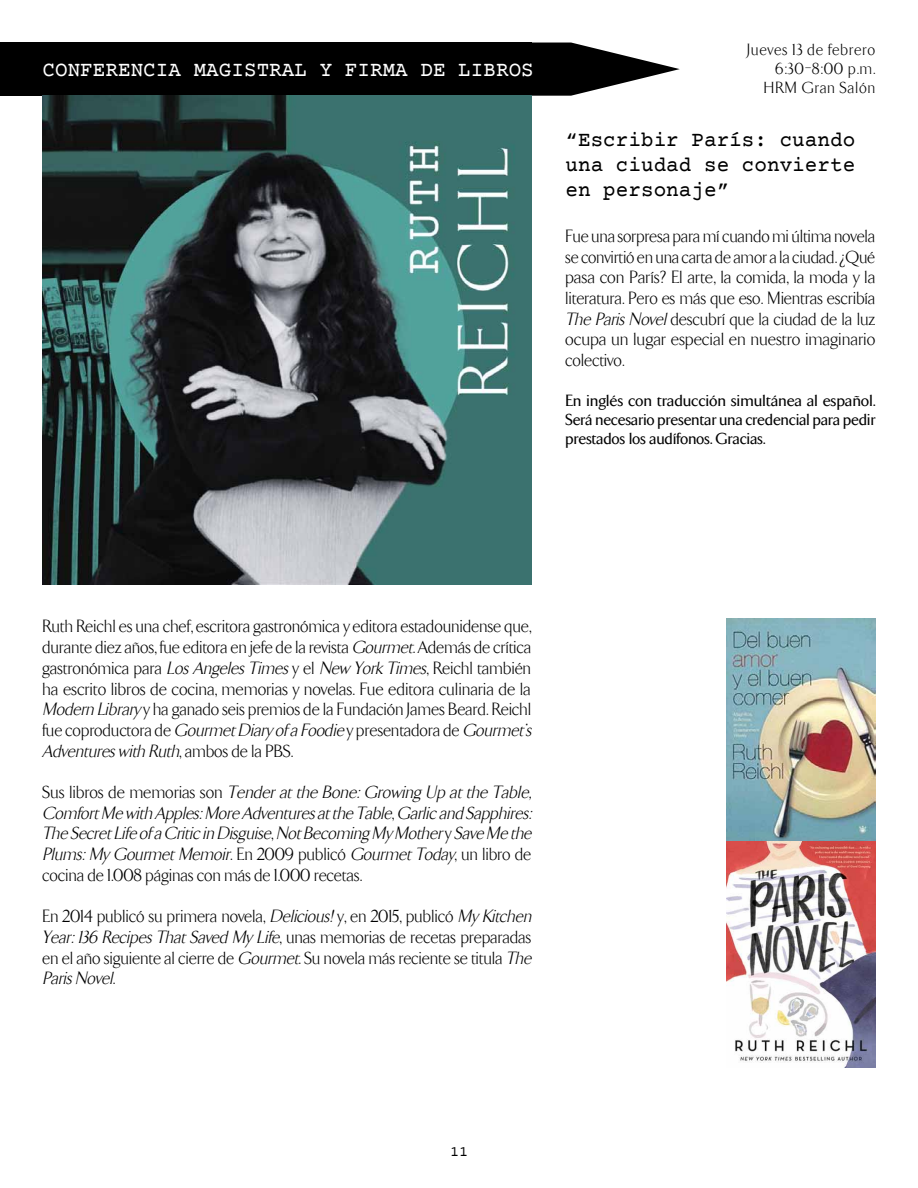
<style>
.page{position:relative;width:918px;height:1188px;background:#fff}
.page>*{position:absolute;margin:0;border:0;box-sizing:border-box;transform-origin:0 0}
.t1{font:21px/25.2px "Courier Prime";color:#000;text-align:justify}
.t2{font:21px "Courier Prime";color:#fff}
.t3{font:300 18px/20.7px "TF Arrow";color:#000}
.t4{font:italic 300 18px/20.7px "TF Arrow";color:#000}
.t5{font:500 16.5px/19px "TF Arrow";color:#000;text-align:justify}
.t6{font:300 16.5px/18.9px "TF Arrow";letter-spacing:.05em;color:#000;text-align:right}
.t7{font:15px "Courier Prime";color:#000}
.s1{font-style:italic}
.s2{font-style:normal}
</style>
<div class="page">
<svg style="left:531px;top:43px;width:149px;height:53px"></svg>
<div style="left:0;top:43px;width:531px;height:53px;background:#000"></div>
<img style="left:43px;top:96px;width:488px;height:489px">
<img style="left:727px;top:619px;width:148px;height:448px">
<p class="t2" style="left:43px;top:57px;width:493px">CONFERENCIA MAGISTRAL Y FIRMA DE LIBROS</p>
<p class="t6" style="left:747px;top:41px;width:130px">Jueves 13 de febrero<br>6:30–8:00 p.m.<br>HRM Gran Salón</p>
<p class="t1" style="left:566px;top:128px;width:291px">“Escribir París: cuando una ciudad se convierte en personaje”</p>
<p class="t3" style="left:566px;top:226px;width:312px;text-align:justify">Fue una sorpresa para mí cuando mi última novela se convirtió en una carta de amor a la ciudad. ¿Qué pasa con París? El arte, la comida, la moda y la literatura. Pero es más que eso. Mientras escribía <span class="s1">The ParisNovel</span>descubrí que la ciudad de la luz ocupa un lugar especial en nuestro imaginario colectivo.</p>
<p class="t5" style="left:566px;top:391px;width:312px">En inglés con traducción simultánea al español.<br>Será necesario presentar una credencial para pedir prestados los audífonos. Gracias.</p>
<p class="t3" style="left:43px;top:617px;width:495px">Ruth Reichl es una chef, escritora gastronómica y editora estadounidense que, durante diez años, fue editora en jefe de la revista <span class="s1">Gourmet</span>. Además de crítica gastronómica para <span class="s1">LosAngelesTimes</span>y el <span class="s1">New York Times</span>, Reichl también ha escrito libros de cocina, memorias y novelas. Fue editora culinaria de la <span class="s1">Modern Library</span> y ha ganado seis premios de la Fundación James Beard. Reichl fue coproductora de <span class="s1">GourmetDiary of aFoodie</span> y presentadora de <span class="s1">Gourmet’s Adventureswith Ruth</span>, ambos de la PBS.</p>
<p class="t4" style="left:43px;top:782px;width:495px"><span class="s2">S u s l i b r o s d e m e m o r i a s s o n</span> Tenderatthe Bone:Growing Up atthe Table, ComfortMe with Apples:More Adventuresatthe Table<span class="s2">,</span> Garlicand Sapphires:<br>The SecretLife of aCriticin Disguise<span class="s2">,</span> NotBecoming My Mother<span class="s2">y</span> Save Me the Plums:My GourmetMemoir<span class="s2">. E n 2 0 0 9 p u b l i c ó</span> GourmetToday<span class="s2">, u n l i b r o d e cocina de 1.008 páginas con más de 1.000 recetas.</span></p>
<p class="t3" style="left:43px;top:906px;width:495px">En 2014 publicó su primera novela, <span class="s1">Delicious!</span>y, en 2015, publicó <span class="s1">My Kitchen Year:136 RecipesThatSaved My Life</span>, unas memorias de recetas preparadas en el año siguiente al cierre de <span class="s1">Gourmet</span>. Su novela más reciente se titula <span class="s1">The ParisNovel</span>.</p>
<p class="t7" style="left:450px;top:1143px;width:19px">11</p>
</div>
